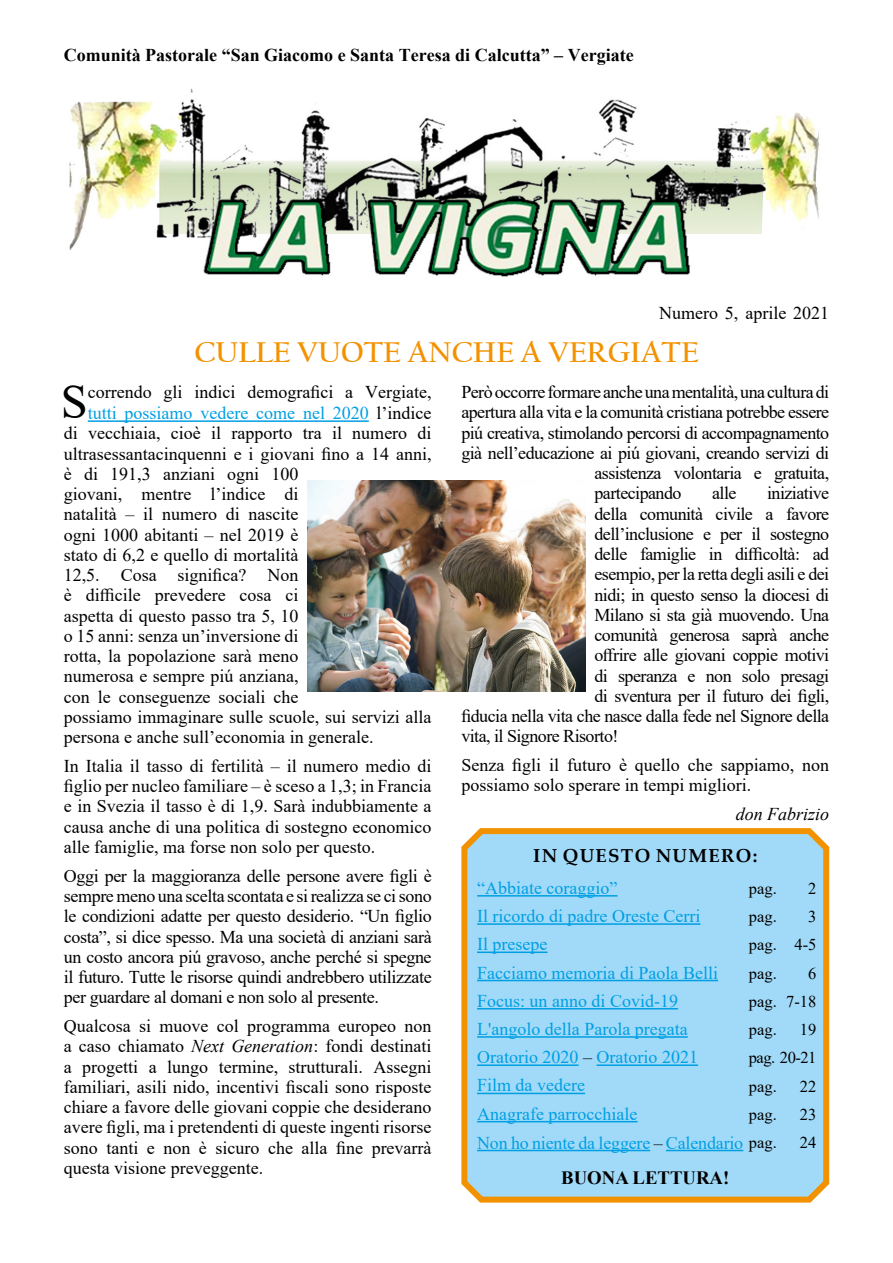
<style>
.page{position:relative;width:893px;height:1263px;background:#fff}
.page>*{position:absolute;margin:0;border:0;box-sizing:border-box;transform-origin:0 0}
.t1{font:48.6px "Times New Roman";color:#000}
.t2{font:700 30px "Californian FB";color:#f39200}
.t3{font:700 18.75px "Palatino Linotype";letter-spacing:.07em;color:#000}
.t4{font:700 18.75px "Times New Roman";color:#000}
.t5{font:18px/20.2px "Times New Roman";color:#000;text-align:justify}
.t6{font:18px "Times New Roman";letter-spacing:-.03em;color:#000}
.t7{font:18px/28.3px "Times New Roman";color:#009fe3}
.t8{font:700 18px "Times New Roman";color:#000}
.t9{font:italic 18px "Times New Roman";color:#000}
.t10{font:16.5px/28.2px "Times New Roman";color:#000;text-align:justify}
.s1{color:#000}
.s2{font-style:italic}
.s3{font-size:16.5px;color:#000}
</style>
<div class="page">
<svg style="left:461px;top:828px;width:369px;height:375px;background:#a6d5e8"></svg>
<img style="left:69px;top:88px;width:751px;height:189px">
<img style="left:307px;top:481px;width:279px;height:211px">
<hr style="left:88px;top:420px;width:281px;height:2px;background:#009fe3">
<hr style="left:477px;top:895px;width:141px;height:1px;background:#009fe3">
<hr style="left:477px;top:923px;width:223px;height:2px;background:#009fe3">
<hr style="left:477px;top:951px;width:71px;height:2px;background:#009fe3">
<hr style="left:477px;top:980px;width:241px;height:1px;background:#009fe3">
<hr style="left:477px;top:1008px;width:201px;height:1px;background:#009fe3">
<hr style="left:477px;top:1036px;width:211px;height:2px;background:#009fe3">
<hr style="left:477px;top:1064px;width:102px;height:2px;background:#009fe3">
<hr style="left:597px;top:1064px;width:101px;height:2px;background:#009fe3">
<hr style="left:477px;top:1093px;width:108px;height:1px;background:#009fe3">
<hr style="left:477px;top:1121px;width:160px;height:1px;background:#009fe3">
<hr style="left:477px;top:1150px;width:173px;height:1px;background:#009fe3">
<hr style="left:666px;top:1150px;width:77px;height:1px;background:#009fe3">
<p class="t8" style="left:64px;top:42px;width:571px">Comunità Pastorale “San Giacomo e Santa Teresa di Calcutta” – Vergiate</p>
<p class="t5" style="left:659px;top:302px;width:172px">Numero 5, aprile 2021</p>
<h2 class="t2" style="left:194px;top:336px;width:506px">CULLE VUOTE ANCHE A VERGIATE</h2>
<h1 class="t1" style="left:61px;top:368px;width:29px">S</h1>
<p class="t5" style="left:88px;top:381px;width:345px">correndo gli indici demografici a Vergiate,</p>
<p class="t7" style="left:88px;top:398px;width:345px">tutti possiamo vedere come nel 2020 <span class="s1">l’indice</span></p>
<p class="t5" style="left:64px;top:423px;width:369px">di vecchiaia, cioè il rapporto tra il numero di</p>
<p class="t5" style="left:64px;top:443px;width:369px">ultrasessantacinquenni e i giovani fino a 14 anni,</p>
<p class="t5" style="left:64px;top:463px;width:236px">è di 191,3 anziani ogni 100</p>
<p class="t5" style="left:64px;top:483px;width:236px">giovani, mentre l’indice di</p>
<p class="t5" style="left:64px;top:504px;width:236px">natalità – il numero di nascite</p>
<p class="t5" style="left:64px;top:524px;width:236px">ogni 1000 abitanti – nel 2019 è</p>
<p class="t5" style="left:64px;top:544px;width:236px">stato di 6,2 e quello di mortalità</p>
<p class="t5" style="left:64px;top:564px;width:236px">12,5. Cosa significa? Non</p>
<p class="t5" style="left:64px;top:585px;width:236px">è difficile prevedere cosa ci</p>
<p class="t5" style="left:64px;top:605px;width:236px">aspetta di questo passo tra 5, 10</p>
<p class="t5" style="left:64px;top:625px;width:236px">o 15 anni: senza un’inversione di</p>
<p class="t5" style="left:64px;top:645px;width:236px">rotta, la popolazione sarà meno</p>
<p class="t5" style="left:64px;top:666px;width:236px">numerosa e sempre piú anziana,</p>
<p class="t5" style="left:64px;top:686px;width:236px">con le conseguenze sociali che</p>
<p class="t5" style="left:64px;top:706px;width:369px">possiamo immaginare sulle scuole, sui servizi alla</p>
<p class="t5" style="left:64px;top:726px;width:311px">persona e anche sull’economia in generale.</p>
<p class="t5" style="left:64px;top:755px;width:369px">In Italia il tasso di fertilità – il numero medio di figlio per nucleo familiare – è sceso a 1,3; in Francia e in Svezia il tasso è di 1,9. Sarà indubbiamente a causa anche di una politica di sostegno economico alle famiglie, ma forse non solo per questo.</p>
<p class="t5" style="left:64px;top:865px;width:369px">Oggi per la maggioranza delle persone avere figli è sempre meno una scelta scontata e si realizza se ci sono le condizioni adatte per questo desiderio. “Un figlio costa”, si dice spesso. Ma una società di anziani sarà un costo ancora piú gravoso, anche perché si spegne il futuro. Tutte le risorse quindi andrebbero utilizzate per guardare al domani e non solo al presente.</p>
<p class="t5" style="left:64px;top:1015px;width:369px">Qualcosa si muove col programma europeo non a caso chiamato <span class="s2">Next Generation</span>: fondi destinati a progetti a lungo termine, strutturali. Assegni familiari, asili nido, incentivi fiscali sono risposte chiare a favore delle giovani coppie che desiderano avere figli, ma i pretendenti di queste ingenti risorse sono tanti e non è sicuro che alla fine prevarrà questa visione preveggente.</p>
<p class="t6" style="left:461px;top:379px;width:369px">Però occorre formare anche una mentalità, una cultura di</p>
<p class="t6" style="left:461px;top:400px;width:369px">apertura alla vita e la comunità cristiana potrebbe essere</p>
<p class="t6" style="left:461px;top:420px;width:369px">piú creativa, stimolando percorsi di accompagnamento</p>
<p class="t6" style="left:461px;top:440px;width:369px">già nell’educazione ai piú giovani, creando servizi di</p>
<p class="t6" style="left:594px;top:460px;width:236px">assistenza volontaria e gratuita,</p>
<p class="t6" style="left:594px;top:481px;width:89px">partecipando</p>
<p class="t5" style="left:712px;top:483px;width:26px">alle</p>
<p class="t6" style="left:767px;top:481px;width:64px">iniziative</p>
<p class="t6" style="left:594px;top:501px;width:236px">della comunità civile a favore</p>
<p class="t6" style="left:594px;top:521px;width:236px">dell’inclusione e per il sostegno</p>
<p class="t6" style="left:594px;top:541px;width:236px">delle famiglie in difficoltà: ad</p>
<p class="t6" style="left:594px;top:562px;width:236px">esempio, per la retta degli asili e dei</p>
<p class="t6" style="left:594px;top:582px;width:236px">nidi; in questo senso la diocesi di</p>
<p class="t6" style="left:594px;top:602px;width:236px">Milano si sta già muovendo. Una</p>
<p class="t6" style="left:594px;top:622px;width:236px">comunità generosa saprà anche</p>
<p class="t6" style="left:594px;top:643px;width:236px">offrire alle giovani coppie motivi</p>
<p class="t6" style="left:594px;top:663px;width:236px">di speranza e non solo presagi</p>
<p class="t6" style="left:594px;top:683px;width:236px">di sventura per il futuro dei figli,</p>
<p class="t6" style="left:461px;top:703px;width:369px">fiducia nella vita che nasce dalla fede nel Signore della</p>
<p class="t6" style="left:461px;top:724px;width:159px">vita, il Signore Risorto!</p>
<p class="t5" style="left:461px;top:754px;width:369px">Senza figli il futuro è quello che sappiamo, non possiamo solo sperare in tempi migliori.</p>
<p class="t9" style="left:736px;top:802px;width:95px">don Fabrizio</p>
<p class="t3" style="left:533px;top:842px;width:226px">IN QUESTO NUMERO:</p>
<p class="t7" style="left:477px;top:873px;width:301px">“Abbiate coraggio”<br>Il ricordo di padre Oreste Cerri<br>Il presepe<br>Facciamo memoria di Paola Belli<br>Focus: un anno di Covid-19<br>L'angolo della Parola pregata<br>Oratorio 2020 <span class="s1">–</span> Oratorio 2021<br>Film da vedere<br>Anagrafe parrocchiale<br>Non ho niente da leggere <span class="s1">–</span> Calendario <span class="s3">pag.</span></p>
<p class="t10" style="left:749px;top:874px;width:29px">pag.</p>
<p class="t10" style="left:808px;top:874px;width:10px">2</p>
<p class="t10" style="left:749px;top:902px;width:29px">pag.</p>
<p class="t10" style="left:749px;top:902px;width:69px;text-indent:59px">3 pag. 4-5 pag.</p>
<p class="t10" style="left:749px;top:958px;width:69px;text-indent:59px">6 pag. 7-18 pag.</p>
<p class="t10" style="left:749px;top:1015px;width:69px;text-indent:51px">19 pag. 20-21 pag.</p>
<p class="t10" style="left:800px;top:1071px;width:18px">22</p>
<p class="t10" style="left:749px;top:1100px;width:29px">pag.</p>
<p class="t10" style="left:800px;top:1100px;width:18px">23<br>24</p>
<p class="t4" style="left:561px;top:1164px;width:170px">BUONA LETTURA!</p>
</div>
